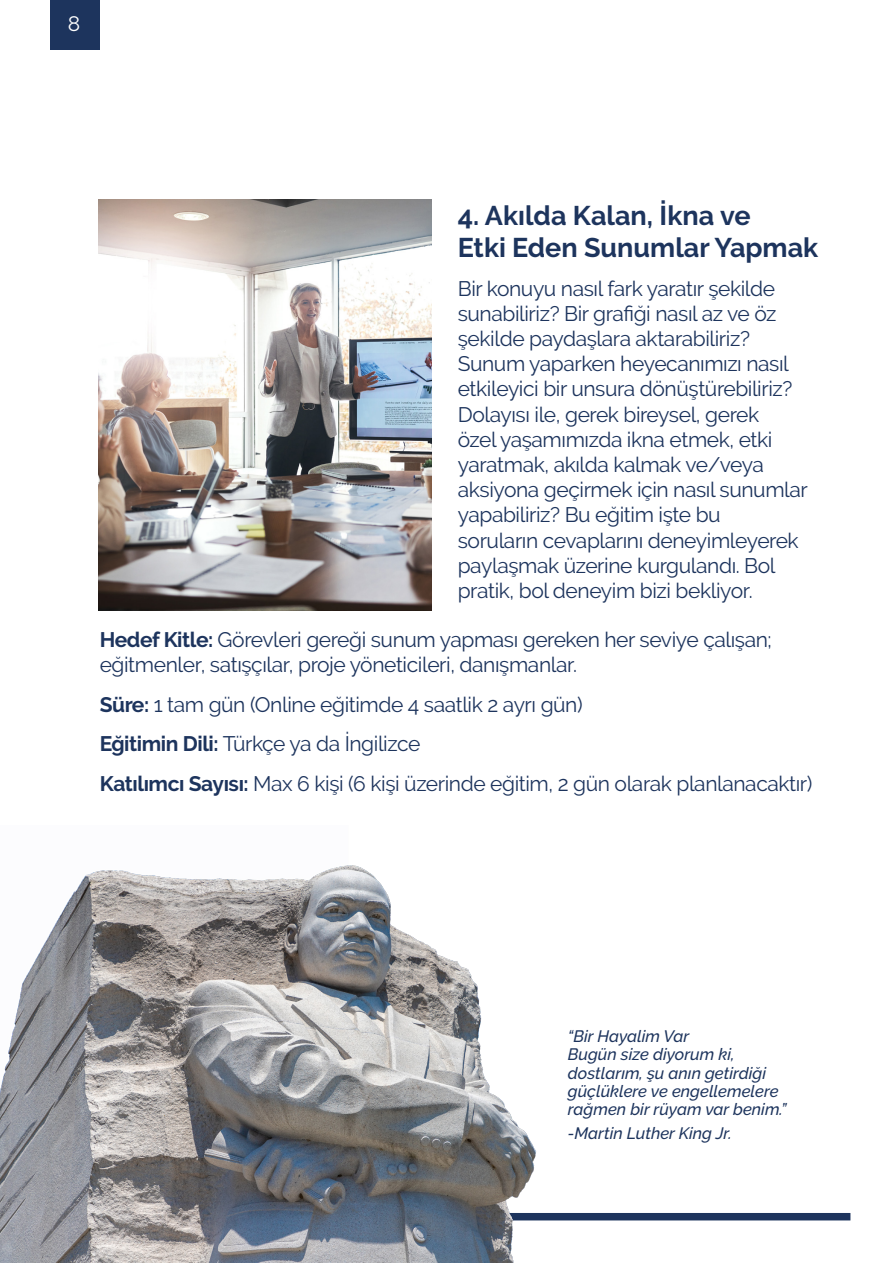
<style>
.page{position:relative;width:893px;height:1263px;background:#fff}
.page>*{position:absolute;margin:0;border:0;box-sizing:border-box;transform-origin:0 0}
.t1{font:700 27px "Raleway";color:#1d345d}
.dark_blue_text{font:21px/25.2px "Raleway";letter-spacing:-.02em;color:#1d345d}
.t2{font:21px "Raleway";color:#fff}
.t3{font:italic 500 16.5px "Raleway";color:#1d345d}
.s1{font-weight:700}
</style>
<div class="page">
<div style="left:50px;top:0;width:50px;height:50px;background:#1d345d"></div>
<div style="left:463px;top:1213px;width:387px;height:7px;background:#1d345d"></div>
<img style="left:98px;top:200px;width:334px;height:410px">
<img style="left:0;top:865px;width:568px;height:398px">
<p class="t2" style="left:68px;top:11px;width:14px">8</p>
<p class="t1" style="left:458px;top:200px;width:294px">4. Akılda Kalan, İkna ve</p>
<p class="t1" style="left:458px;top:232px;width:362px">Etki Eden Sunumlar Yapmak</p>
<p class="dark_blue_text" style="left:458px;top:275px;width:352px">Bir konuyu nasıl fark yaratır şekilde sunabiliriz? Bir grafiği nasıl az ve öz şekilde paydaşlara aktarabiliriz?<br>Sunum yaparken heyecanımızı nasıl etkileyici bir unsura dönüştürebiliriz?<br>Dolayısı ile, gerek bireysel, gerek<br>özel yaşamımızda ikna etmek, etki yaratmak, akılda kalmak ve/veya aksiyona geçirmek için nasıl sunumlar</p>
<p class="dark_blue_text" style="left:458px;top:502px;width:342px">yapabiliriz? Bu eğitim işte bu soruların cevaplarını deneyimleyerek paylaşmak üzerine kurgulandı. Bol pratik, bol deneyim bizi bekliyor.</p>
<p class="dark_blue_text" style="left:100px;top:627px;width:674px"><span class="s1">Hedef Kitle:</span> Görevleri gereği sunum yapması gereken her seviye çalışan; eğitmenler, satışçılar, proje yöneticileri, danışmanlar.</p>
<p class="dark_blue_text" style="left:100px;top:691px;width:484px"><span class="s1">Süre:</span> 1 tam gün (Online eğitimde 4 saatlik 2 ayrı gün)</p>
<p class="dark_blue_text" style="left:100px;top:731px;width:322px"><span class="s1">Eğitimin Dili:</span> Türkçe ya da İngilizce</p>
<p class="dark_blue_text" style="left:100px;top:771px;width:714px"><span class="s1">Katılımcı Sayısı:</span> Max 6 kişi (6 kişi üzerinde eğitim, 2 gün olarak planlanacaktır)</p>
<p class="t3" style="left:568px;top:1027px;width:123px">“Bir Hayalim Var</p>
<p class="t3" style="left:568px;top:1045px;width:168px">Bugün size diyorum ki,</p>
<p class="t3" style="left:568px;top:1063px;width:200px">dostlarım, şu anın getirdiği</p>
<p class="t3" style="left:568px;top:1081px;width:212px">güçlüklere ve engellemelere</p>
<p class="t3" style="left:568px;top:1099px;width:220px">rağmen bir rüyam var benim.”</p>
<p class="t3" style="left:568px;top:1123px;width:165px">-Martin Luther King Jr.</p>
</div>
